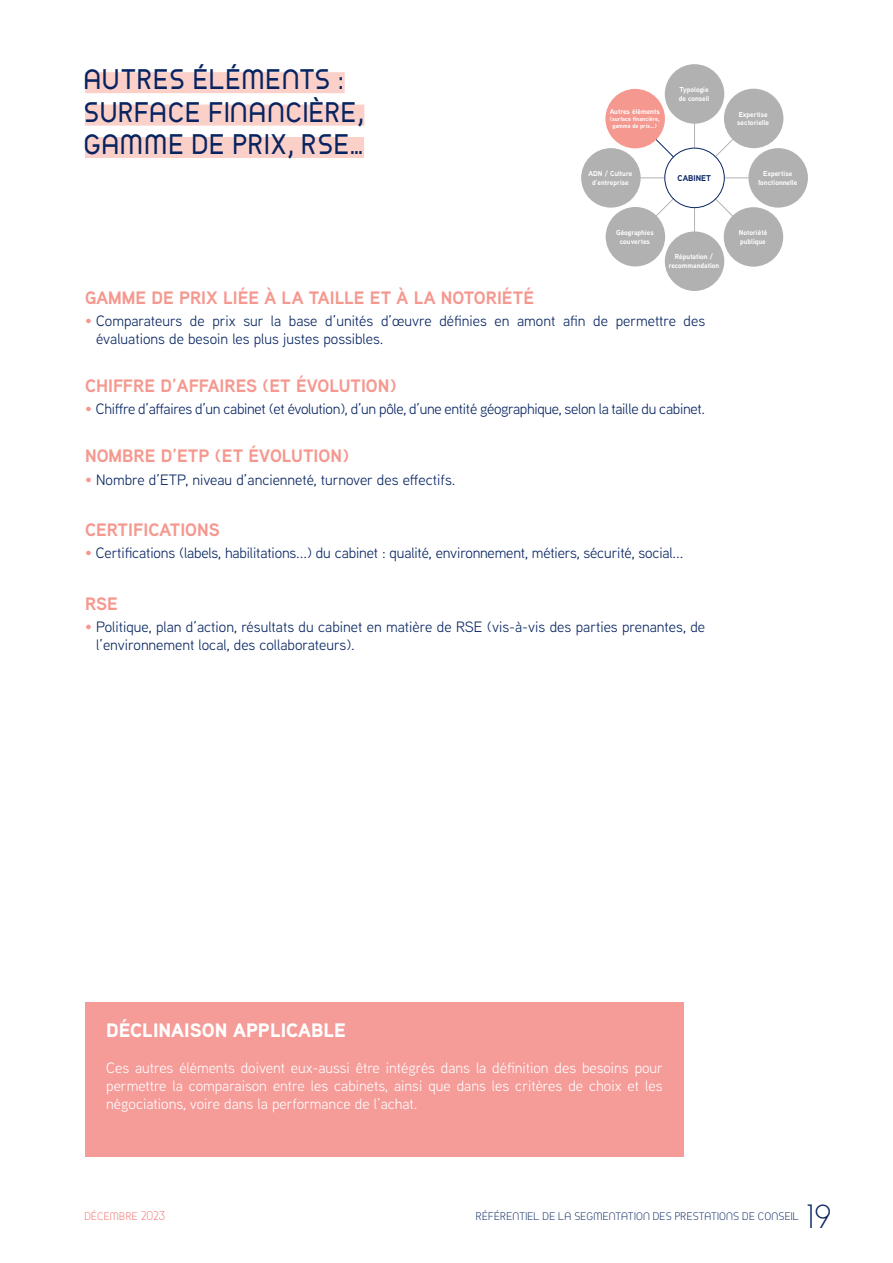
<style>
.page{position:relative;width:893px;height:1263px;background:#fff}
.page>*{position:absolute;margin:0;border:0;box-sizing:border-box;transform-origin:0 0}
.t1{font:27.3px "Time Burner";color:#072461}
.t2{font:700 27px/32.4px "Time Burner";letter-spacing:.05em;color:#072461}
.t3{font:900 19.5px "Aaux Next";color:#fff}
.t4{font:700 18px "Aaux Next";color:#f5988f}
.t5{font:15px/18px "Aaux Next";color:#072461}
.t6{font:15px/18px "Aaux Next";color:#fff;text-align:justify}
.t7{font:15px "Aaux Next";letter-spacing:-.02em;color:#072461}
.t8{font:10.5px "Time Burner";letter-spacing:.05em;color:#072461}
.t9{font:10.5px "Time Burner";letter-spacing:.05em;color:#f2706c}
.t10{font:700 8.4px "Aaux Next";color:#072461}
.t11{font:700 7.2px/8.7px "Aaux Next";color:#fff;text-align:center}
.t12{font:700 6px/7.2px "Aaux Next";color:#fff;text-align:center}
.s1{color:#f5988f}
</style>
<div class="page">
<div style="left:85px;top:72px;width:260px;height:21px;background:#fbd0c8"></div>
<div style="left:85px;top:105px;width:279px;height:21px;background:#fbd0c8"></div>
<div style="left:85px;top:137px;width:279px;height:21px;background:#fbd0c8"></div>
<hr style="left:725px;top:178px;width:31px;height:1px;background:#636366">
<div style="left:748px;top:148px;width:60px;height:60px;background:#b1b1b2;border-radius:50%"></div>
<svg style="left:715px;top:198px;width:19px;height:23px"></svg>
<div style="left:724px;top:207px;width:59px;height:60px;background:#b1b1b2;border-radius:50%"></div>
<hr style="left:632px;top:178px;width:33px;height:1px;background:#636366">
<div style="left:581px;top:148px;width:60px;height:60px;background:#b1b1b2;border-radius:50%"></div>
<svg style="left:649px;top:132px;width:25px;height:26px"></svg>
<div style="left:605px;top:89px;width:60px;height:59px;background:#f5988f;border-radius:50%"></div>
<hr style="left:694px;top:116px;width:1px;height:32px;background:#636366">
<div style="left:665px;top:64px;width:59px;height:60px;background:#b1b1b2;border-radius:50%"></div>
<svg style="left:715px;top:134px;width:23px;height:23px"></svg>
<div style="left:724px;top:89px;width:59px;height:59px;background:#b1b1b2;border-radius:50%"></div>
<hr style="left:694px;top:207px;width:1px;height:33px;background:#636366">
<div style="left:665px;top:231px;width:59px;height:60px;background:#b1b1b2;border-radius:50%"></div>
<svg style="left:649px;top:198px;width:25px;height:25px"></svg>
<div style="left:606px;top:207px;width:59px;height:59px;background:#b1b1b2;border-radius:50%"></div>
<div style="left:665px;top:148px;width:59px;height:60px;background:#fff;border-radius:50%"></div>
<div style="left:664px;top:148px;width:61px;height:60px;border:1px solid #072461;border-radius:50%"></div>
<div style="left:85px;top:1002px;width:599px;height:155px;background:#f59b98"></div>
<h2 class="t2" style="left:85px;top:62px;width:281px">AUTRES ÉLÉMENTS :<br>SURFACE FINANCIÈRE,<br>GAMME DE PRIX, RSE…</h2>
<p class="t11" style="left:610px;top:107px;width:52px">Autres éléments</p>
<p class="t12" style="left:610px;top:115px;width:52px">(surface financière, gamme de prix…)</p>
<p class="t11" style="left:588px;top:169px;width:45px">ADN / Culture d’entreprise</p>
<p class="t11" style="left:679px;top:85px;width:32px;text-align:left">Typologie de conseil</p>
<p class="t10" style="left:677px;top:172px;width:35px">CABINET</p>
<p class="t11" style="left:616px;top:228px;width:39px">Géographies couvertes</p>
<p class="t11" style="left:669px;top:252px;width:52px">Réputation / recommandation</p>
<p class="t4" style="left:85px;top:285px;width:450px">GAMME DE PRIX LIÉE À LA TAILLE ET À LA NOTORIÉTÉ</p>
<p class="t5" style="left:96px;top:311px;width:611px;text-indent:-11px"><span class="s1">•</span> Comparateurs de prix sur la base d’unités d’œuvre définies en amont afin de permettre des évaluations de besoin les plus justes possibles.</p>
<p class="t4" style="left:85px;top:373px;width:313px">CHIFFRE D’AFFAIRES (ET ÉVOLUTION)</p>
<p class="t7" style="left:85px;top:399px;width:622px"><span class="s1">•</span> Chiffre d’affaires d’un cabinet (et évolution), d’un pôle, d’une entité géographique, selon la taille du cabinet.</p>
<p class="t4" style="left:85px;top:443px;width:265px">NOMBRE D’ETP (ET ÉVOLUTION)</p>
<p class="t5" style="left:85px;top:470px;width:372px"><span class="s1">•</span> Nombre d’ETP, niveau d’ancienneté, turnover des effectifs.</p>
<p class="t4" style="left:85px;top:517px;width:136px">CERTIFICATIONS</p>
<p class="t5" style="left:85px;top:544px;width:600px"><span class="s1">•</span> Certifications (labels, habilitations...) du cabinet : qualité, environnement, métiers, sécurité, social...</p>
<p class="t4" style="left:85px;top:591px;width:34px">RSE</p>
<p class="t5" style="left:96px;top:618px;width:610px;text-indent:-11px"><span class="s1">•</span> Politique, plan d’action, résultats du cabinet en matière de RSE (vis-à-vis des parties prenantes, de l’environnement local, des collaborateurs).</p>
<p class="t11" style="left:737px;top:110px;width:33px;text-align:left">Expertise sectorielle</p>
<p class="t11" style="left:758px;top:169px;width:41px">Expertise fonctionnelle</p>
<p class="t11" style="left:739px;top:228px;width:30px;text-align:left">Notoriété publique</p>
<h3 class="t3" style="left:106px;top:1016px;width:241px">DÉCLINAISON APPLICABLE</h3>
<p class="t6" style="left:106px;top:1058px;width:558px">Ces autres éléments doivent eux-aussi être intégrés dans la définition des besoins pour permettre la comparaison entre les cabinets, ainsi que dans les critères de choix et les négociations, voire dans la performance de l’achat.</p>
<p class="t9" style="left:85px;top:1208px;width:82px">DÉCEMBRE 2023</p>
<p class="t8" style="left:477px;top:1208px;width:324px">RÉFÉRENTIEL DE LA SEGMENTATION DES PRESTATIONS DE CONSEIL</p>
<h1 class="t1" style="left:808px;top:1197px;width:25px">19</h1>
</div>
